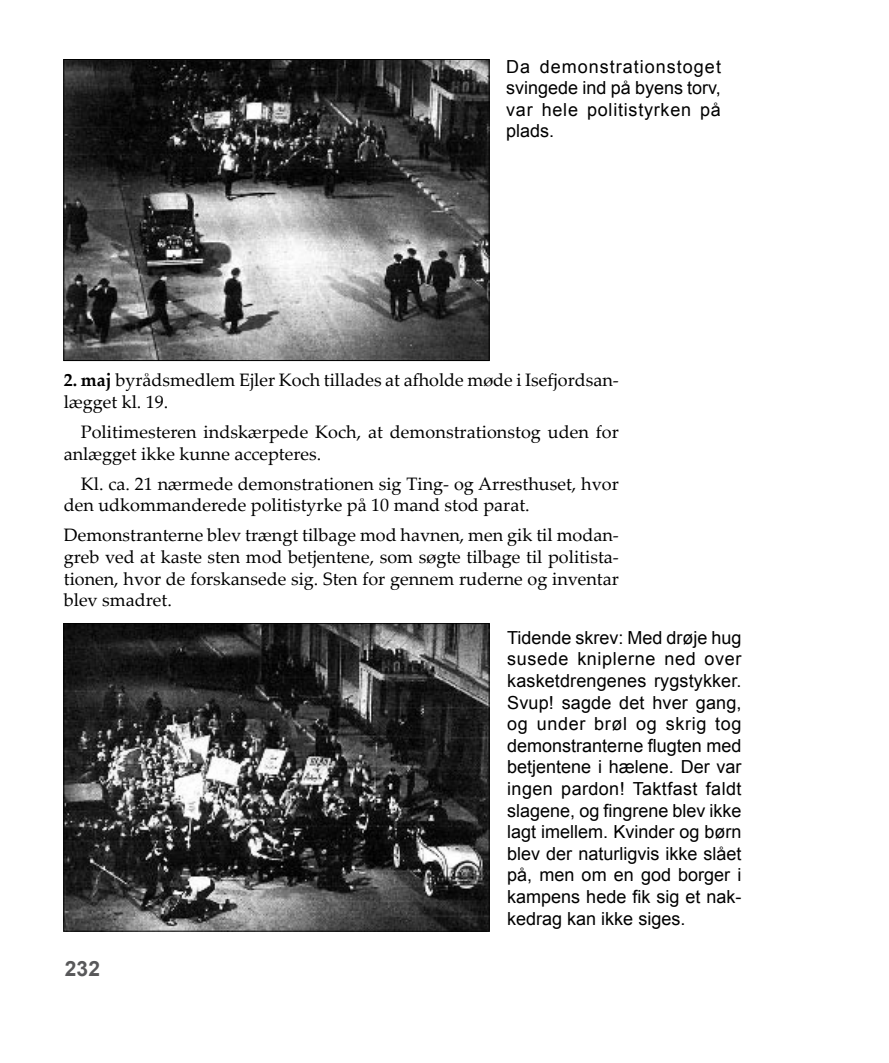
<style>
.page{position:relative;width:889px;height:1063px;background:#fff}
.page>*{position:absolute;margin:0;border:0;box-sizing:border-box;transform-origin:0 0}
.t1{font:700 21px "Arial";color:#58585a}
.t2{font:18px/21.6px "Palatino Linotype";color:#000}
.t3{font:18px/21.6px "Arial";color:#000;text-align:justify}
.s1{font-weight:700}
</style>
<div class="page">
<img style="left:66px;top:61px;width:421px;height:298px">
<div style="left:64px;top:59px;width:425px;height:302px;border:1px solid #000"></div>
<img style="left:66px;top:625px;width:421px;height:304px">
<div style="left:64px;top:623px;width:425px;height:308px;border:1px solid #000"></div>
<p class="t3" style="left:506px;top:56px;width:216px">Da demonstrationstoget svingede ind på byens torv, var hele politistyrken på plads.</p>
<p class="t2" style="left:64px;top:369px;width:556px"><span class="s1">2. maj</span> byrådsmedlem Ejler Koch tillades at afholde møde i Isefjordsan&shy;lægget kl. 19.</p>
<p class="t2" style="left:64px;top:420px;width:556px;text-indent:17px">Politimesteren indskærpede Koch, at demonstrationstog uden for anlægget ikke kunne accepteres.</p>
<p class="t2" style="left:64px;top:472px;width:556px;text-indent:17px">Kl. ca. 21 nærmede demonstrationen sig Ting- og Arresthuset, hvor den udkommanderede politistyrke på 10 mand stod parat.</p>
<p class="t2" style="left:64px;top:524px;width:556px;text-align:justify">Demonstranterne blev trængt tilbage mod havnen, men gik til modan&shy;greb ved at kaste sten mod betjentene, som søgte tilbage til politista&shy;tionen, hvor de forskansede sig. Sten for gennem ruderne og inventar blev smadret.</p>
<p class="t1" style="left:65px;top:955px;width:37px">232</p>
<p class="t3" style="left:507px;top:627px;width:236px">Tidende skrev: Med drøje hug susede kniplerne ned over kasketdrengenes rygstykker.<br>Svup! sagde det hver gang, og under brøl og skrig tog demonstranterne flugten med betjentene i hælene. Der var ingen pardon! Taktfast faldt slagene, og fingrene blev ikke lagt imellem. Kvinder og børn blev der naturligvis ikke slået på, men om en god borger i kampens hede fik sig et nak&shy;kedrag kan ikke siges.</p>
</div>
